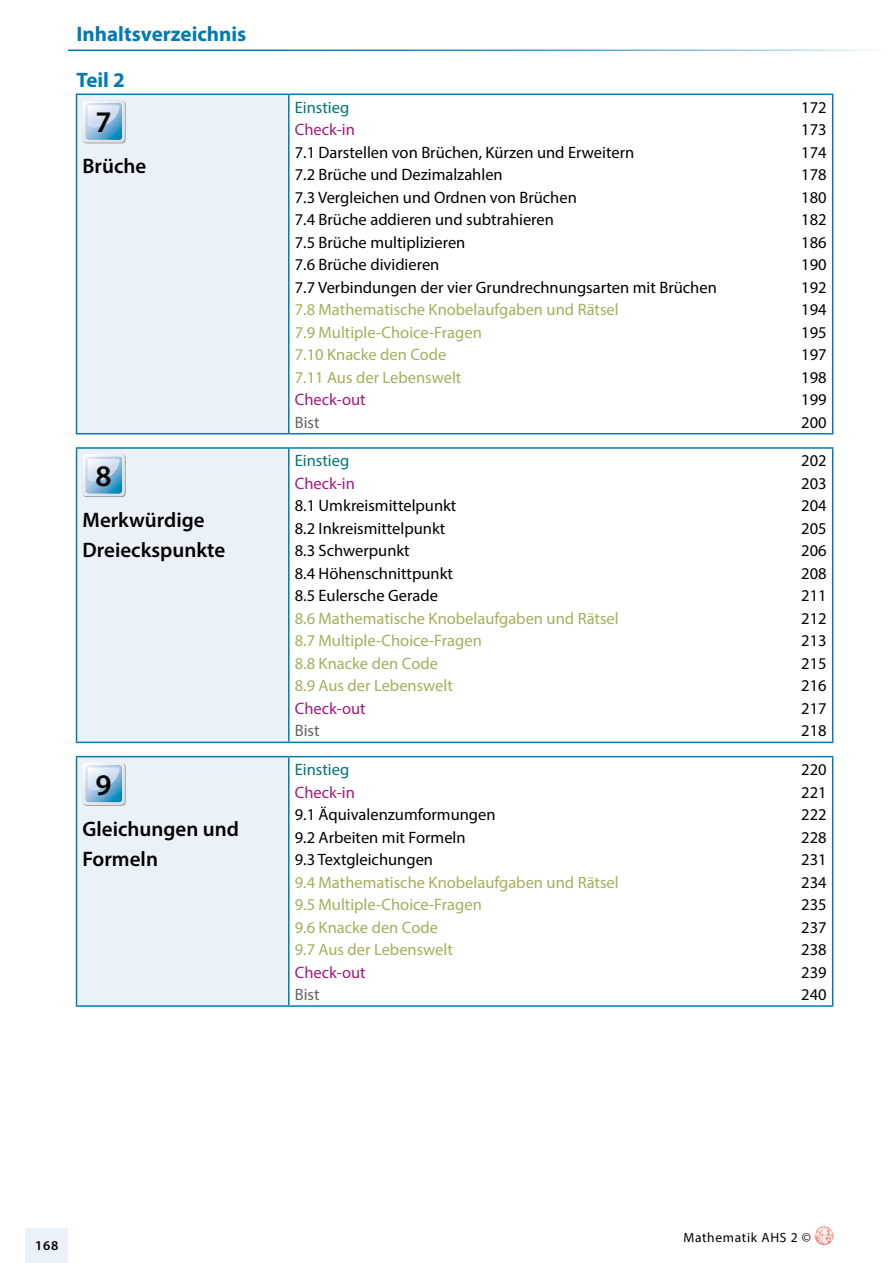
<style>
.page{position:relative;width:893px;height:1263px;background:#fff}
.page>*{position:absolute;margin:0;border:0;box-sizing:border-box;transform-origin:0 0}
.t1{font:600 30px "Myriad Pro";color:#000}
.t2{font:600 21px/30px "Myriad Pro";color:#000}
.t3{font:700 21px "Myriad Pro";color:#007ab2}
.t4{font:16.5px "Myriad Pro";color:#000}
.t5{font:16.5px "Myriad Pro";color:#a3af59}
.t6{font:16.5px "Myriad Pro";color:#a21a7a}
.t7{font:16.5px "Myriad Pro";color:#007478}
.t8{font:16.5px "Myriad Pro";color:#646363}
.t9{font:13.5px "Myriad Pro";letter-spacing:.05em;color:#000}
.t10{font:600 13.5px "Myriad Pro";color:#000}
</style>
<div class="page">
<div style="left:26px;top:1229px;width:42px;height:34px;background:#eaf1f9"></div>
<img style="left:815px;top:1226px;width:18px;height:19px;border-radius:9px">
<hr style="left:68px;top:50px;width:825px;height:1px;background:#007ab2">
<div style="left:77px;top:448px;width:212px;height:294px;background:#eaf1f9"></div>
<hr style="left:76px;top:447px;width:213px;height:2px;background:#007ab2">
<hr style="left:76px;top:449px;width:1px;height:293px;background:#007ab2">
<hr style="left:289px;top:447px;width:544px;height:2px;background:#007ab2">
<hr style="left:288px;top:449px;width:2px;height:293px;background:#007ab2">
<hr style="left:832px;top:449px;width:1px;height:293px;background:#007ab2">
<hr style="left:76px;top:742px;width:213px;height:1px;background:#007ab2">
<hr style="left:289px;top:742px;width:544px;height:1px;background:#007ab2">
<svg style="left:83px;top:454px;width:43px;height:43px"></svg>
<svg style="left:83px;top:454px;width:42px;height:42px"></svg>
<div style="left:77px;top:757px;width:212px;height:249px;background:#eaf1f9"></div>
<hr style="left:76px;top:756px;width:213px;height:1px;background:#007ab2">
<hr style="left:76px;top:757px;width:1px;height:248px;background:#007ab2">
<hr style="left:289px;top:756px;width:544px;height:1px;background:#007ab2">
<hr style="left:288px;top:757px;width:2px;height:248px;background:#007ab2">
<hr style="left:832px;top:757px;width:1px;height:248px;background:#007ab2">
<hr style="left:76px;top:1005px;width:213px;height:2px;background:#007ab2">
<hr style="left:289px;top:1005px;width:544px;height:2px;background:#007ab2">
<svg style="left:83px;top:763px;width:43px;height:43px"></svg>
<svg style="left:83px;top:763px;width:42px;height:42px"></svg>
<div style="left:77px;top:94px;width:212px;height:340px;background:#eaf1f9"></div>
<hr style="left:76px;top:94px;width:213px;height:1px;background:#007ab2">
<hr style="left:76px;top:95px;width:1px;height:338px;background:#007ab2">
<hr style="left:289px;top:94px;width:544px;height:1px;background:#007ab2">
<hr style="left:288px;top:95px;width:2px;height:338px;background:#007ab2">
<hr style="left:832px;top:95px;width:1px;height:338px;background:#007ab2">
<hr style="left:76px;top:433px;width:213px;height:1px;background:#007ab2">
<hr style="left:289px;top:433px;width:544px;height:1px;background:#007ab2">
<div style="left:83px;top:101px;width:43px;height:42px;background:#b0b3b6;border-radius:4px"></div>
<svg style="left:83px;top:100px;width:42px;height:43px"></svg>
<p class="t3" style="left:77px;top:20px;width:171px">Inhaltsverzeichnis</p>
<p class="t3" style="left:77px;top:66px;width:50px">Teil 2</p>
<h1 class="t1" style="left:95px;top:103px;width:18px">7</h1>
<p class="t2" style="left:83px;top:151px;width:65px">Brüche</p>
<h1 class="t1" style="left:95px;top:457px;width:18px">8</h1>
<p class="t2" style="left:83px;top:504px;width:144px">Merkwürdige<br>Dreieckspunkte</p>
<h1 class="t1" style="left:95px;top:766px;width:18px">9</h1>
<p class="t2" style="left:83px;top:813px;width:158px">Gleichungen und<br>Formeln</p>
<p class="t7" style="left:295px;top:97px;width:56px">Einstieg</p>
<p class="t4" style="left:801px;top:97px;width:27px">172</p>
<p class="t6" style="left:295px;top:119px;width:62px">Check-in</p>
<p class="t4" style="left:801px;top:119px;width:27px">173</p>
<p class="t4" style="left:295px;top:142px;width:341px">7.1 Darstellen von Brüchen, Kürzen und Erweitern</p>
<p class="t4" style="left:801px;top:142px;width:27px">174</p>
<p class="t4" style="left:295px;top:164px;width:209px">7.2 Brüche und Dezimalzahlen</p>
<p class="t4" style="left:801px;top:164px;width:27px">178</p>
<p class="t4" style="left:295px;top:187px;width:284px">7.3 Vergleichen und Ordnen von Brüchen</p>
<p class="t4" style="left:801px;top:187px;width:27px">180</p>
<p class="t4" style="left:295px;top:209px;width:261px">7.4 Brüche addieren und subtrahieren</p>
<p class="t4" style="left:801px;top:209px;width:27px">182</p>
<p class="t4" style="left:295px;top:232px;width:172px">7.5 Brüche multiplizieren</p>
<p class="t4" style="left:801px;top:232px;width:27px">186</p>
<p class="t4" style="left:295px;top:255px;width:146px">7.6 Brüche dividieren</p>
<p class="t4" style="left:801px;top:255px;width:27px">190</p>
<p class="t4" style="left:295px;top:277px;width:423px">7.7 Verbindungen der vier Grundrechnungsarten mit Brüchen</p>
<p class="t4" style="left:801px;top:277px;width:27px">192</p>
<p class="t5" style="left:295px;top:300px;width:325px">7.8 Mathematische Knobelaufgaben und Rätsel</p>
<p class="t4" style="left:801px;top:300px;width:27px">194</p>
<p class="t5" style="left:295px;top:322px;width:189px">7.9 Multiple-Choice-Fragen</p>
<p class="t4" style="left:801px;top:322px;width:27px">195</p>
<p class="t5" style="left:295px;top:345px;width:153px">7.10 Knacke den Code</p>
<p class="t4" style="left:801px;top:345px;width:27px">197</p>
<p class="t5" style="left:295px;top:367px;width:168px">7.11 Aus der Lebenswelt</p>
<p class="t4" style="left:801px;top:367px;width:27px">198</p>
<p class="t6" style="left:295px;top:390px;width:72px">Check-out</p>
<p class="t4" style="left:801px;top:390px;width:27px">199</p>
<p class="t8" style="left:295px;top:412px;width:26px">Bist</p>
<p class="t4" style="left:801px;top:412px;width:27px">200</p>
<p class="t7" style="left:295px;top:451px;width:56px">Einstieg</p>
<p class="t4" style="left:801px;top:451px;width:27px">202</p>
<p class="t6" style="left:295px;top:473px;width:62px">Check-in</p>
<p class="t4" style="left:801px;top:473px;width:27px">203</p>
<p class="t4" style="left:295px;top:496px;width:163px">8.1 Umkreismittelpunkt</p>
<p class="t4" style="left:801px;top:496px;width:27px">204</p>
<p class="t4" style="left:295px;top:518px;width:152px">8.2 Inkreismittelpunkt</p>
<p class="t4" style="left:801px;top:518px;width:27px">205</p>
<p class="t4" style="left:295px;top:541px;width:116px">8.3 Schwerpunkt</p>
<p class="t4" style="left:801px;top:541px;width:27px">206</p>
<p class="t4" style="left:295px;top:563px;width:160px">8.4 Höhenschnittpunkt</p>
<p class="t4" style="left:801px;top:563px;width:27px">208</p>
<p class="t4" style="left:295px;top:586px;width:145px">8.5 Eulersche Gerade</p>
<p class="t4" style="left:801px;top:586px;width:27px">211</p>
<p class="t5" style="left:295px;top:608px;width:325px">8.6 Mathematische Knobelaufgaben und Rätsel</p>
<p class="t4" style="left:801px;top:608px;width:27px">212</p>
<p class="t5" style="left:295px;top:631px;width:189px">8.7 Multiple-Choice-Fragen</p>
<p class="t4" style="left:801px;top:631px;width:27px">213</p>
<p class="t5" style="left:295px;top:653px;width:145px">8.8 Knacke den Code</p>
<p class="t4" style="left:801px;top:653px;width:27px">215</p>
<p class="t5" style="left:295px;top:676px;width:160px">8.9 Aus der Lebenswelt</p>
<p class="t4" style="left:801px;top:676px;width:27px">216</p>
<p class="t6" style="left:295px;top:698px;width:72px">Check-out</p>
<p class="t4" style="left:801px;top:698px;width:27px">217</p>
<p class="t8" style="left:295px;top:721px;width:26px">Bist</p>
<p class="t4" style="left:801px;top:721px;width:27px">218</p>
<p class="t7" style="left:295px;top:759px;width:56px">Einstieg</p>
<p class="t4" style="left:801px;top:759px;width:27px">220</p>
<p class="t6" style="left:295px;top:782px;width:62px">Check-in</p>
<p class="t4" style="left:801px;top:782px;width:27px">221</p>
<p class="t4" style="left:295px;top:804px;width:202px">9.1 Äquivalenzumformungen</p>
<p class="t4" style="left:801px;top:804px;width:27px">222</p>
<p class="t4" style="left:295px;top:827px;width:172px">9.2 Arbeiten mit Formeln</p>
<p class="t4" style="left:801px;top:827px;width:27px">228</p>
<p class="t4" style="left:295px;top:849px;width:140px">9.3 Textgleichungen</p>
<p class="t4" style="left:801px;top:849px;width:27px">231</p>
<p class="t5" style="left:295px;top:872px;width:325px">9.4 Mathematische Knobelaufgaben und Rätsel</p>
<p class="t4" style="left:801px;top:872px;width:27px">234</p>
<p class="t5" style="left:295px;top:894px;width:189px">9.5 Multiple-Choice-Fragen</p>
<p class="t4" style="left:801px;top:894px;width:27px">235</p>
<p class="t5" style="left:295px;top:917px;width:145px">9.6 Knacke den Code</p>
<p class="t4" style="left:801px;top:917px;width:27px">237</p>
<p class="t5" style="left:295px;top:939px;width:160px">9.7 Aus der Lebenswelt</p>
<p class="t4" style="left:801px;top:939px;width:27px">238</p>
<p class="t6" style="left:295px;top:962px;width:72px">Check-out</p>
<p class="t4" style="left:801px;top:962px;width:27px">239</p>
<p class="t8" style="left:295px;top:984px;width:26px">Bist</p>
<p class="t4" style="left:801px;top:984px;width:27px">240</p>
<p class="t10" style="left:35px;top:1236px;width:25px">168</p>
<p class="t9" style="left:683px;top:1229px;width:129px">Mathematik AHS 2 ©</p>
</div>
